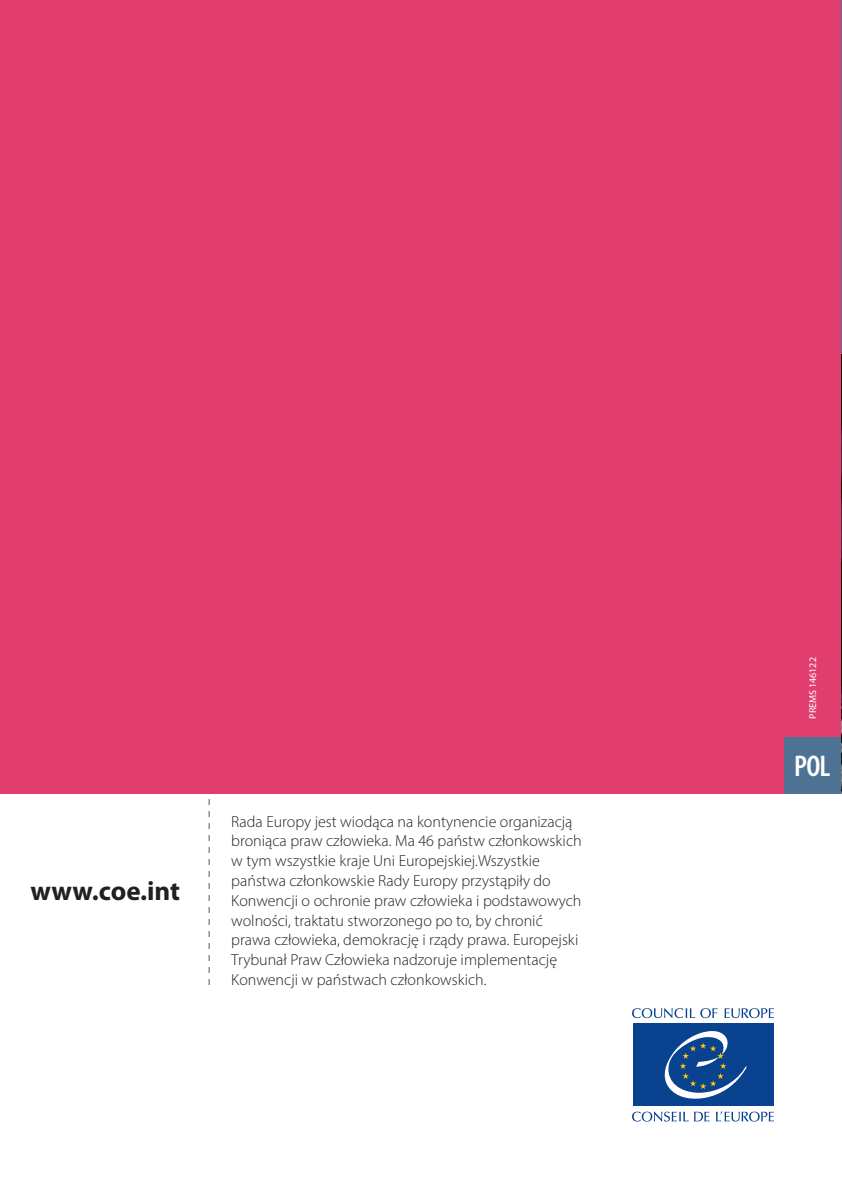
<style>
.page{position:relative;width:842px;height:1193px;background:#fff}
.page>*{position:absolute;margin:0;border:0;box-sizing:border-box;transform-origin:0 0}
.t1{font:600 condensed 30px "Myriad Pro";color:#fff}
.t2{font:700 27px "Myriad Pro";color:#231f20}
.t3{font:300 16px/19.8px "Myriad Pro";color:#231f20}
.t4{font:10px "Myriad Pro";color:#fff}
</style>
<div class="page">
<svg style="left:700px;top:1008px;width:17px;height:9px"></svg>
<svg style="left:724px;top:1008px;width:49px;height:9px"></svg>
<svg style="left:632px;top:1008px;width:60px;height:9px"></svg>
<svg style="left:716px;top:1111px;width:57px;height:10px"></svg>
<svg style="left:632px;top:1111px;width:77px;height:10px"></svg>
<div style="left:632px;top:1023px;width:141px;height:82px;background:#09428e"></div>
<svg style="left:664px;top:1031px;width:82px;height:67px"></svg>
<svg style="left:208px;top:799px;width:1px;height:185px"></svg>
<hr style="left:838px;top:0;width:3px;height:793px;background:#4e7294">
<img style="left:840px;top:354px;width:1px;height:383px">
<div style="left:0;top:0;width:840px;height:793px;background:#e13d6f"></div>
<div style="left:783px;top:736px;width:57px;height:57px;background:#4e7294"></div>
<h2 class="t2" style="left:30px;top:872px;width:151px">www.coe.int</h2>
<p class="t3" style="left:231px;top:811px;width:352px">Rada Europy jest wiodąca na kontynencie organizacją broniąca praw człowieka. Ma 46 państw członkowskich w tym wszystkie kraje Uni Europejskiej.Wszystkie państwa członkowskie Rady Europy przystąpiły do Konwencji o ochronie praw człowieka i podstawowych wolności, traktatu stworzonego po to, by chronić prawa człowieka, demokrację i rządy prawa. Europejski Trybunał Praw Człowieka nadzoruje implementację Konwencji w państwach członkowskich.</p>
<p class="t4" style="left:806px;top:718px;width:63px;rotate:-90deg">PREMS 146122</p>
<h1 class="t1" style="left:793px;top:747px;width:38px">POL</h1>
</div>
